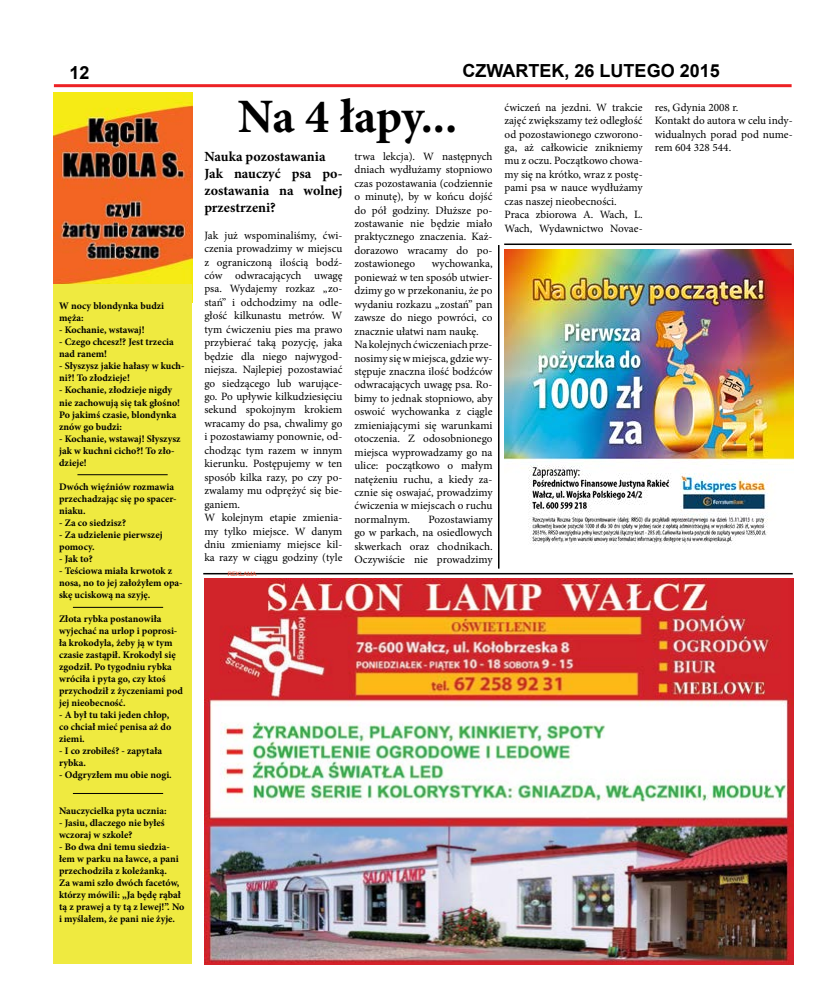
<style>
.page{position:relative;width:820px;height:993px;background:#fff}
.page>*{position:absolute;margin:0;border:0;box-sizing:border-box;transform-origin:0 0}
.t1{font:700 48px "Minion Pro";letter-spacing:-.01em;color:#000}
.t2{font:700 18px "Arial";color:#000}
.t3{font:700 14px/16.8px "Minion Pro";color:#000}
.t4{font:11.2px/13.4px "Minion Pro";color:#000}
.t5{font:700 10px/12px "Minion Pro";color:#000}
.t6{font:6px "Arial";color:#f05135}
</style>
<div class="page">
<img style="left:205px;top:578px;width:588px;height:386px">
<img style="left:54px;top:92px;width:138px;height:192px">
<div style="left:54px;top:284px;width:138px;height:679px;background:#efea40"></div>
<hr style="left:73px;top:792px;width:90px;height:1px;background:#000">
<hr style="left:73px;top:606px;width:90px;height:1px;background:#000">
<hr style="left:77px;top:474px;width:91px;height:1px;background:#000">
<hr style="left:203px;top:572px;width:589px;height:2px;background:#000">
<hr style="left:498px;top:245px;width:1px;height:323px;background:#000">
<hr style="left:504px;top:243px;width:287px;height:2px;background:#000">
<hr style="left:54px;top:84px;width:737px;height:3px;background:#ed2124">
<img style="left:504px;top:249px;width:289px;height:296px">
<h2 class="t2" style="left:69px;top:61px;width:22px">12</h2>
<p class="t5" style="left:59px;top:300px;width:107px">W nocy blondynka budzi męża:</p>
<p class="t5" style="left:59px;top:324px;width:87px">- Kochanie, wstawaj!</p>
<p class="t5" style="left:59px;top:336px;width:116px">- Czego chcesz!? Jest trzecia nad ranem!</p>
<p class="t5" style="left:59px;top:360px;width:127px">- Słyszysz jakie hałasy w kuch&shy;ni?! To złodzieje!</p>
<p class="t5" style="left:59px;top:384px;width:122px">- Kochanie, złodzieje nigdy nie zachowują się tak głośno!<br>Po jakimś czasie, blondynka znów go budzi:</p>
<p class="t5" style="left:59px;top:432px;width:123px">- Kochanie, wstawaj! Słyszysz jak w kuchni cicho?! To zło&shy;dzieje!</p>
<p class="t5" style="left:59px;top:480px;width:119px">Dwóch więźniów rozmawia przechadzając się po spacer&shy;niaku.</p>
<p class="t5" style="left:59px;top:516px;width:68px">- Za co siedzisz?</p>
<p class="t5" style="left:59px;top:528px;width:105px">- Za udzielenie pierwszej pomocy.</p>
<p class="t5" style="left:59px;top:552px;width:35px">- Jak to?</p>
<p class="t5" style="left:59px;top:564px;width:125px">- Teściowa miała krwotok z nosa, no to jej założyłem opa&shy;skę uciskową na szyję.</p>
<p class="t5" style="left:59px;top:612px;width:125px">Złota rybka postanowiła wyjechać na urlop i poprosi&shy;ła krokodyla, żeby ją w tym czasie zastąpił. Krokodyl się zgodził. Po tygodniu rybka wróciła i pyta go, czy ktoś przychodził z życzeniami pod jej nieobecność.</p>
<p class="t5" style="left:59px;top:708px;width:114px">- A był tu taki jeden chłop, co chciał mieć penisa aż do ziemi.</p>
<p class="t5" style="left:59px;top:744px;width:104px">- I co zrobiłeś? - zapytała rybka.</p>
<p class="t5" style="left:59px;top:768px;width:114px">- Odgryzłem mu obie nogi.</p>
<p class="t5" style="left:59px;top:804px;width:109px">Nauczycielka pyta ucznia:</p>
<p class="t5" style="left:59px;top:816px;width:107px">- Jasiu, dlaczego nie byłeś wczoraj w szkole?</p>
<p class="t5" style="left:59px;top:840px;width:127px">- Bo dwa dni temu siedzia&shy;łem w parku na ławce, a pani przechodziła z koleżanką.<br>Za wami szło dwóch facetów, którzy mówili: „Ja będę rąbał tą z prawej a ty tą z lewej!”. No i myślałem, że pani nie żyje.</p>
<h2 class="t2" style="left:462px;top:59px;width:259px">CZWARTEK, 26 LUTEGO 2015</h2>
<h1 class="t1" style="left:238px;top:83px;width:221px">Na 4 łapy...</h1>
<p class="t3" style="left:204px;top:148px;width:139px">Nauka pozostawania<br>Jak nauczyć psa po&shy;zostawania na wolnej przestrzeni?</p>
<p class="t4" style="left:204px;top:228px;width:139px">Jak już wspominaliśmy, ćwi&shy;czenia prowadzimy w miejscu z ograniczoną ilością bodź&shy;ców odwracających uwagę psa. Wydajemy rozkaz „zo&shy;stań” i odchodzimy na odle&shy;głość kilkunastu metrów. W tym ćwiczeniu pies ma prawo przybierać taką pozycję, jaka będzie dla niego najwygod&shy;niejsza. Najlepiej pozostawiać go siedzącego lub warujące&shy;go. Po upływie kilkudziesięciu sekund spokojnym krokiem wracamy do psa, chwalimy go i pozostawiamy ponownie, od&shy;chodząc tym razem w innym kierunku. Postępujemy w ten sposób kilka razy, po czy po&shy;zwalamy mu odprężyć się bie&shy;ganiem.<br>W kolejnym etapie zmienia&shy;my tylko miejsce. W danym dniu zmieniamy miejsce kil&shy;ka razy w ciągu godziny (tyle</p>
<p class="t4" style="left:354px;top:149px;width:139px;text-align:justify">trwa lekcja). W następnych dniach wydłużamy stopniowo czas pozostawania (codziennie o minutę), by w końcu dojść do pół godziny. Dłuższe po&shy;zostawanie nie będzie miało praktycznego znaczenia. Każ&shy;dorazowo wracamy do po&shy;zostawionego</p>
<p class="t4" style="left:354px;top:257px;width:139px;text-indent:77px">wychowanka, ponieważ w ten sposób utwier&shy;dzimy go w przekonaniu, że po wydaniu rozkazu „zostań” pan zawsze do niego powróci, co znacznie ułatwi nam naukę.<br>Na kolejnych ćwiczeniach prze&shy;nosimy się w miejsca, gdzie wy&shy;stępuje znaczna ilość bodźców odwracających uwagę psa. Ro&shy;bimy to jednak stopniowo, aby oswoić wychowanka z ciągle zmieniającymi się warunkami otoczenia. Z odosobnionego miejsca wyprowadzamy go na ulice: początkowo o małym natężeniu ruchu, a kiedy za&shy;cznie się oswajać, prowadzimy ćwiczenia w miejscach o ruchu normalnym.</p>
<p class="t4" style="left:354px;top:512px;width:139px;text-align:justify;text-indent:74px">Pozostawiamy go w parkach, na osiedlowych skwerkach oraz chodnikach.<br>Oczywiście nie prowadzimy</p>
<p class="t6" style="left:228px;top:569px;width:30px">REKLAMA</p>
<p class="t4" style="left:504px;top:100px;width:139px">ćwiczeń na jezdni. W trakcie zajęć zwiększamy też odległość od pozostawionego czworono&shy;ga, aż całkowicie znikniemy mu z oczu. Początkowo chowa&shy;my się na krótko, wraz z postę&shy;pami psa w nauce wydłużamy czas naszej nieobecności.<br>Praca zbiorowa A. Wach, L.<br>Wach, Wydawnictwo Novae-</p>
<p class="t4" style="left:654px;top:100px;width:139px">res, Gdynia 2008 r.<br>Kontakt do autora w celu indy&shy;widualnych porad pod nume&shy;rem 604 328 544.</p>
</div>
